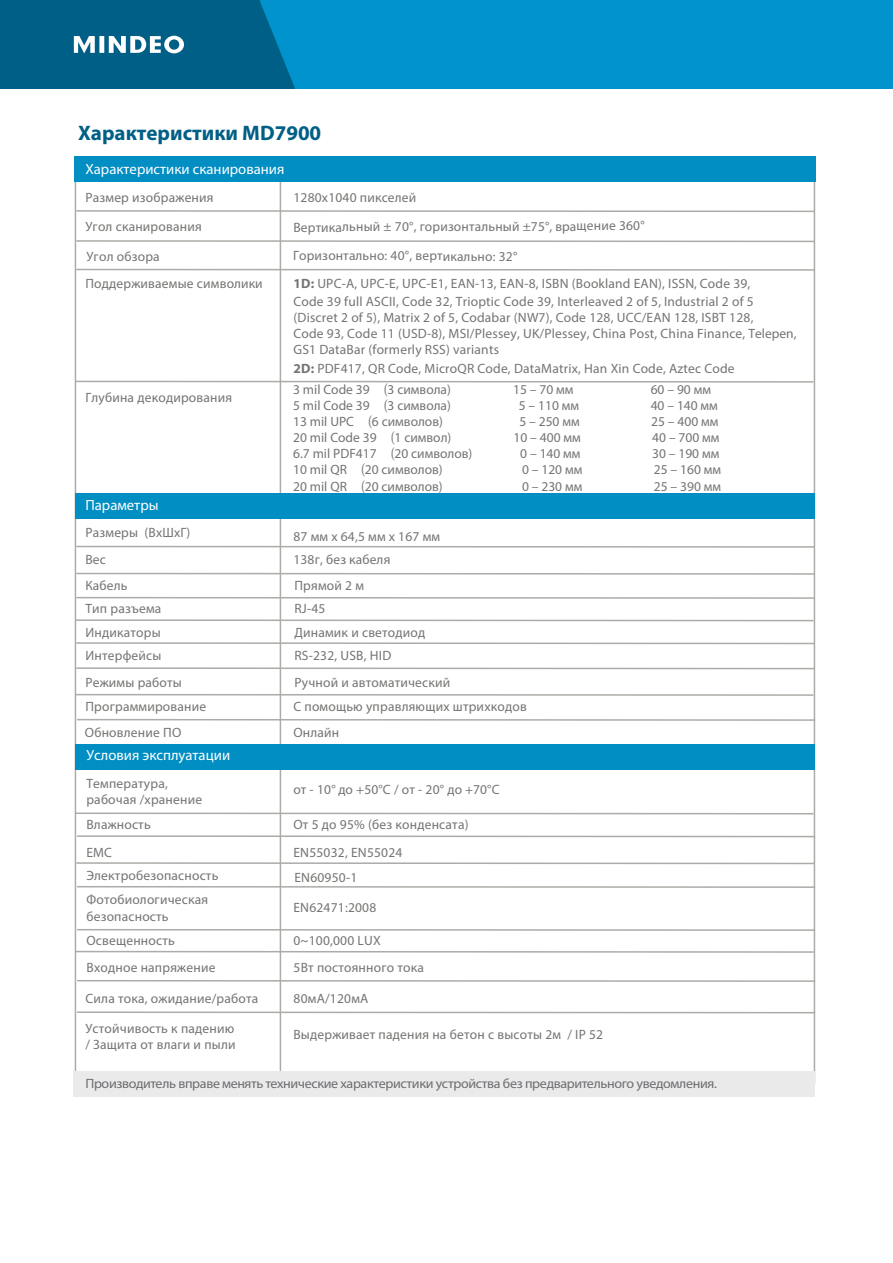
<style>
.page{position:relative;width:893px;height:1263px;background:#fff}
.page>*{position:absolute;margin:0;border:0;box-sizing:border-box;transform-origin:0 0}
.t1{font:700 21px "Myriad Pro";color:#005f86}
.t2{font:14.7px "Myriad Pro";color:#fff}
.t3{font:13.5px/16.2px "Myriad Pro";letter-spacing:.015em;color:#747572}
.t4{font:13.5px "Myriad Pro";letter-spacing:-.025em;color:#6c6d70;scale:1.04 1}
.s1{font-weight:700}
.s2{font-family:"Koz Min Pr 6 N"}
</style>
<div class="page">
<img style="left:0;top:0;width:893px;height:89px">
<svg style="left:74px;top:36px;width:110px;height:17px"></svg>
<hr style="left:280px;top:158px;width:1px;height:922px;background:#ababa7">
<hr style="left:75px;top:181px;width:1px;height:904px;background:#ababa7">
<hr style="left:814px;top:158px;width:1px;height:926px;background:#ababa7">
<svg style="left:76px;top:209px;width:740px;height:4px"></svg>
<svg style="left:76px;top:239px;width:740px;height:4px"></svg>
<svg style="left:74px;top:380px;width:740px;height:3px"></svg>
<svg style="left:76px;top:545px;width:740px;height:3px"></svg>
<svg style="left:76px;top:572px;width:740px;height:3px"></svg>
<svg style="left:76px;top:596px;width:740px;height:3px"></svg>
<svg style="left:74px;top:619px;width:740px;height:3px"></svg>
<svg style="left:76px;top:641px;width:740px;height:4px"></svg>
<svg style="left:76px;top:667px;width:740px;height:3px"></svg>
<svg style="left:74px;top:693px;width:740px;height:3px"></svg>
<svg style="left:76px;top:835px;width:740px;height:3px"></svg>
<svg style="left:76px;top:885px;width:740px;height:4px"></svg>
<svg style="left:76px;top:861px;width:740px;height:4px"></svg>
<svg style="left:76px;top:928px;width:740px;height:4px"></svg>
<svg style="left:74px;top:950px;width:740px;height:3px"></svg>
<div style="left:74px;top:156px;width:741px;height:26px;background:#008ec3"></div>
<svg style="left:76px;top:979px;width:740px;height:4px"></svg>
<svg style="left:76px;top:1011px;width:740px;height:3px"></svg>
<div style="left:75px;top:493px;width:739px;height:25px;background:#008ec3"></div>
<div style="left:75px;top:744px;width:740px;height:25px;background:#008ec3"></div>
<div style="left:74px;top:1071px;width:741px;height:26px;background:#eaeaea"></div>
<svg style="left:76px;top:718px;width:740px;height:3px"></svg>
<svg style="left:76px;top:268px;width:740px;height:3px"></svg>
<svg style="left:74px;top:812px;width:740px;height:3px"></svg>
<h1 class="t1" style="left:78px;top:119px;width:245px">Характеристики MD7900</h1>
<p class="t2" style="left:85px;top:160px;width:201px">Характеристики сканирования</p>
<p class="t3" style="left:85px;top:189px;width:130px">Размер изображения</p>
<p class="t3" style="left:293px;top:189px;width:124px">1280х1040 пикселей</p>
<p class="t3" style="left:85px;top:218px;width:118px">Угол сканирования</p>
<p class="t3" style="left:293px;top:218px;width:353px">Вертикальный ± 70°, горизонтальный ±75°, вращение 360°</p>
<p class="t3" style="left:86px;top:248px;width:75px">Угол обзора</p>
<p class="t3" style="left:293px;top:247px;width:226px">Горизонтально: 40°, вертикально: 32°</p>
<p class="t3" style="left:85px;top:275px;width:179px">Поддерживаемые символики</p>
<p class="t3" style="left:293px;top:274px;width:462px;line-height:18px"><span class="s1">1D:</span> UPC-A, UPC-E, UPC-E1, EAN-13, EAN-8, ISBN (Bookland EAN), ISSN, Code 39,<br>Code 39 full ASCII, Code 32, Trioptic Code 39, Interleaved 2 of 5, Industrial 2 of 5</p>
<p class="t3" style="left:293px;top:309px;width:505px">(Discret 2 of 5), Matrix 2 of 5, Codabar (NW7), Code 128, UCC/EAN 128, ISBT 128,<br>Code 93, Code 11 (USD-8), MSI/Plessey, UK/Plessey, China Post, China Finance, Telepen,<br>GS1 DataBar (formerly RSS) variants</p>
<p class="t3" style="left:293px;top:360px;width:443px"><span class="s1">2D:</span> PDF417, QR Code, MicroQR Code, DataMatrix, Han Xin Code, Aztec Code</p>
<p class="t3" style="left:85px;top:389px;width:148px">Глубина декодирования</p>
<p class="t3" style="left:293px;top:381px;width:159px">3 mil Code 39 <span class="s2">(</span>3 символа)</p>
<p class="t3" style="left:513px;top:381px;width:62px">15 – 70 мм</p>
<p class="t3" style="left:651px;top:381px;width:62px">60 – 90 мм</p>
<p class="t3" style="left:293px;top:397px;width:159px">5 mil Code 39 <span class="s2">(</span>3 символа)</p>
<p class="t3" style="left:519px;top:397px;width:62px">5 – 110 мм</p>
<p class="t3" style="left:651px;top:397px;width:69px">40 – 140 мм</p>
<p class="t3" style="left:293px;top:413px;width:151px">13 mil UPC <span class="s2">(</span>6 символов)</p>
<p class="t3" style="left:519px;top:413px;width:62px">5 – 250 мм</p>
<p class="t3" style="left:651px;top:413px;width:69px">25 – 400 мм</p>
<p class="t3" style="left:293px;top:429px;width:160px">20 mil Code 39 <span class="s2">(</span>1 символ)</p>
<p class="t3" style="left:513px;top:429px;width:69px">10 – 400 мм</p>
<p class="t3" style="left:652px;top:429px;width:69px">40 – 700 мм</p>
<p class="t3" style="left:293px;top:445px;width:181px">6.7 mil PDF417 <span class="s2">(</span>20 символов)</p>
<p class="t3" style="left:520px;top:445px;width:62px">0 – 140 мм</p>
<p class="t3" style="left:652px;top:445px;width:69px">30 – 190 мм</p>
<p class="t3" style="left:293px;top:462px;width:151px">10 mil QR <span class="s2">(</span>20 символов)</p>
<p class="t3" style="left:522px;top:462px;width:62px">0 – 120 мм</p>
<p class="t3" style="left:654px;top:462px;width:69px">25 – 160 мм</p>
<p class="t3" style="left:293px;top:478px;width:151px">20 mil QR <span class="s2">(</span>20 символов)</p>
<p class="t3" style="left:522px;top:478px;width:62px">0 – 230 мм</p>
<p class="t3" style="left:654px;top:478px;width:69px">25 – 390 мм</p>
<p class="t2" style="left:85px;top:496px;width:75px">Параметры</p>
<p class="t3" style="left:85px;top:524px;width:107px">Размеры (ВхШхГ)</p>
<p class="t3" style="left:293px;top:528px;width:148px">87 мм х 64,5 мм х 167 мм</p>
<p class="t3" style="left:85px;top:551px;width:22px">Вес</p>
<p class="t3" style="left:293px;top:551px;width:98px">138г, без кабеля</p>
<p class="t3" style="left:85px;top:577px;width:44px">Кабель</p>
<p class="t3" style="left:294px;top:577px;width:71px">Прямой 2 м</p>
<p class="t3" style="left:85px;top:600px;width:78px">Тип разъема</p>
<p class="t3" style="left:294px;top:600px;width:33px">RJ-45</p>
<p class="t3" style="left:85px;top:624px;width:77px">Индикаторы</p>
<p class="t3" style="left:294px;top:624px;width:132px">Динамик и светодиод</p>
<p class="t3" style="left:85px;top:647px;width:77px">Интерфейсы</p>
<p class="t3" style="left:294px;top:647px;width:98px">RS-232, USB, HID</p>
<p class="t3" style="left:85px;top:674px;width:98px">Режимы работы</p>
<p class="t3" style="left:294px;top:674px;width:157px">Ручной и автоматический</p>
<p class="t3" style="left:85px;top:698px;width:122px">Программирование</p>
<p class="t3" style="left:293px;top:698px;width:235px">С помощью управляющих штрихкодов</p>
<p class="t3" style="left:85px;top:724px;width:98px">Обновление ПО</p>
<p class="t3" style="left:293px;top:724px;width:47px">Онлайн</p>
<p class="t2" style="left:87px;top:746px;width:145px">Условия эксплуатации</p>
<p class="t3" style="left:86px;top:775px;width:117px">Температура, рабочая /хранение</p>
<p class="t3" style="left:293px;top:781px;width:208px">от - 10° до +50°С / от - 20° до +70°С</p>
<p class="t3" style="left:86px;top:816px;width:66px">Влажность</p>
<p class="t3" style="left:293px;top:816px;width:177px">От 5 до 95% (без конденсата)</p>
<p class="t3" style="left:86px;top:844px;width:27px">EMC</p>
<p class="t3" style="left:293px;top:844px;width:110px">EN55032, EN55024</p>
<p class="t3" style="left:86px;top:864px;width:134px;line-height:24px">Электробезопасность<br>Фотобиологическая</p>
<p class="t3" style="left:86px;top:908px;width:84px">безопасность</p>
<p class="t3" style="left:293px;top:932px;width:89px">0~100,000 LUX</p>
<p class="t3" style="left:294px;top:869px;width:64px">EN60950-1</p>
<p class="t3" style="left:293px;top:899px;width:84px">EN62471:2008</p>
<p class="t3" style="left:86px;top:932px;width:90px">Освещенность</p>
<p class="t3" style="left:87px;top:959px;width:130px">Входное напряжение</p>
<p class="t3" style="left:294px;top:959px;width:132px">5Вт постоянного тока</p>
<p class="t3" style="left:86px;top:990px;width:174px">Сила тока, ожидание/работа</p>
<p class="t3" style="left:294px;top:990px;width:76px">80мА/120мА</p>
<p class="t3" style="left:85px;top:1020px;width:152px">Устойчивость к падению / Защита от влаги и пыли</p>
<p class="t3" style="left:293px;top:1026px;width:311px">Выдерживает падения на бетон с высоты 2м / IP 52</p>
<p class="t4" style="left:85px;top:1075px;width:609px">Производитель вправе менять технические характеристики устройства без предварительного уведомления.</p>
</div>
